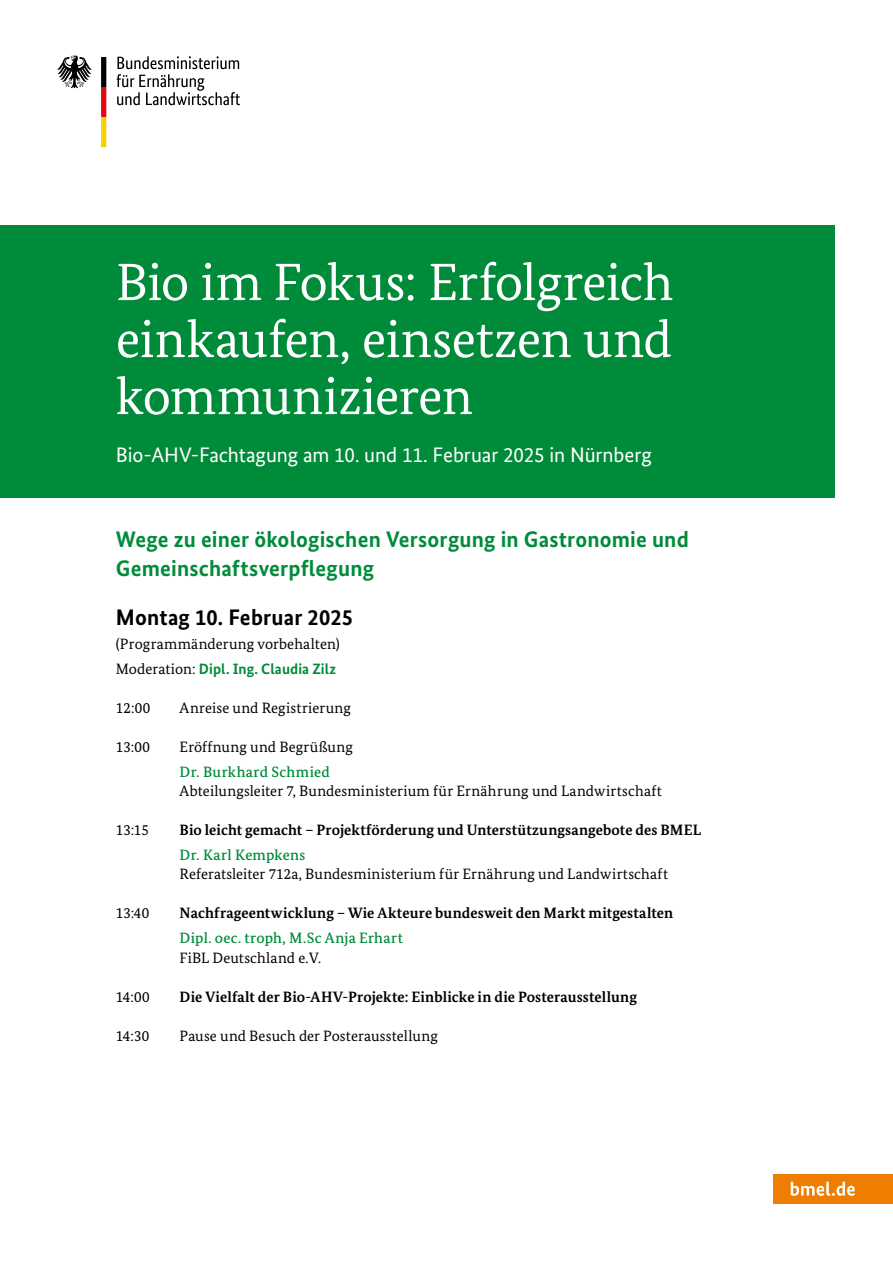
<style>
.page{position:relative;width:893px;height:1263px;background:#fff}
.page>*{position:absolute;margin:0;border:0;box-sizing:border-box;transform-origin:0 0}
.id2940{font:52.5px/57px "Bundes Serif";letter-spacing:-.01em;color:#fff;text-align:justify}
.id4954{font:700 22.5px/29.2px "Bundes Sans";letter-spacing:.01em;color:#008b3b}
.id4968{font:700 22.5px "Bundes Sans";letter-spacing:.01em;color:#000}
.id2941{font:21px "Bundes Sans";letter-spacing:-.005em;color:#fff}
.id4961{font:700 15px "Bundes Serif";letter-spacing:.005em;color:#000}
.id4960{font:15px "Bundes Serif";letter-spacing:.015em;color:#000}
.id4961-2{font:15px "Bundes Serif";letter-spacing:.01em;color:#000}
.id4989{font:500 15px "Bundes Serif";letter-spacing:.02em;color:#008b3b}
.id4961-3{font:700 15px "Bundes Sans";letter-spacing:.005em;color:#008b3b}
.s1{font-family:"Bundes Serif";font-weight:400;color:#000}
</style>
<div class="page">
<div style="left:0;top:225px;width:834px;height:272px;background:#008b3b"></div>
<svg style="left:117px;top:56px;width:123px;height:49px"></svg>
<svg style="left:57px;top:56px;width:35px;height:32px"></svg>
<svg style="left:101px;top:57px;width:5px;height:90px"></svg>
<div style="left:773px;top:1174px;width:120px;height:29px;background:#ef7d00"></div>
<svg style="left:791px;top:1181px;width:64px;height:15px"></svg>
<h1 class="id2940" style="left:116px;top:253px;width:559px">Bio im Fokus: Erfolgreich einkaufen, einsetzen und kommunizieren</h1>
<h2 class="id2941" style="left:116px;top:442px;width:538px">Bio-AHV-Fachtagung am 10. und 11. Februar 2025 in Nürnberg</h2>
<p class="id4954" style="left:116px;top:524px;width:574px">Wege zu einer ökologischen Versorgung in Gastronomie und<br>Gemeinschaftsverpflegung</p>
<p class="id4968" style="left:116px;top:603px;width:239px">Montag 10. Februar 2025</p>
<p class="id4961-2" style="left:116px;top:635px;width:226px">(Programmänderung vorbehalten)</p>
<p class="id4961-3" style="left:116px;top:659px;width:222px"><span class="s1">Moderation:</span> Dipl. Ing. Claudia Zilz</p>
<p class="id4961-2" style="left:116px;top:698px;width:36px">12:00</p>
<p class="id4961-2" style="left:180px;top:698px;width:173px">Anreise und Registrierung</p>
<p class="id4961-2" style="left:116px;top:737px;width:35px">13:00</p>
<p class="id4961-2" style="left:180px;top:737px;width:175px">Eröffnung und Begrüßung</p>
<p class="id4989" style="left:180px;top:762px;width:152px">Dr. Burkhard Schmied</p>
<p class="id4960" style="left:180px;top:782px;width:484px">Abteilungsleiter 7, Bundesministerium für Ernährung und Landwirtschaft</p>
<p class="id4961-2" style="left:116px;top:821px;width:35px">13:15</p>
<p class="id4961" style="left:180px;top:821px;width:523px">Bio leicht gemacht – Projektförderung und Unterstützungsangebote des BMEL</p>
<p class="id4989" style="left:180px;top:845px;width:127px">Dr. Karl Kempkens</p>
<p class="id4960" style="left:180px;top:865px;width:490px">Referatsleiter 712a, Bundesministerium für Ernährung und Landwirtschaft</p>
<p class="id4961-2" style="left:116px;top:904px;width:35px">13:40</p>
<p class="id4961" style="left:180px;top:904px;width:495px">Nachfrageentwicklung – Wie Akteure bundesweit den Markt mitgestalten</p>
<p class="id4989" style="left:180px;top:929px;width:225px">Dipl. oec. troph, M.Sc Anja Erhart</p>
<p class="id4960" style="left:180px;top:948px;width:143px">FiBL Deutschland e.V.</p>
<p class="id4961-2" style="left:116px;top:987px;width:35px">14:00</p>
<p class="id4961" style="left:180px;top:987px;width:459px">Die Vielfalt der Bio-AHV-Projekte: Einblicke in die Posterausstellung</p>
<p class="id4961-2" style="left:116px;top:1026px;width:35px">14:30</p>
<p class="id4961-2" style="left:180px;top:1026px;width:260px">Pause und Besuch der Posterausstellung</p>
</div>
